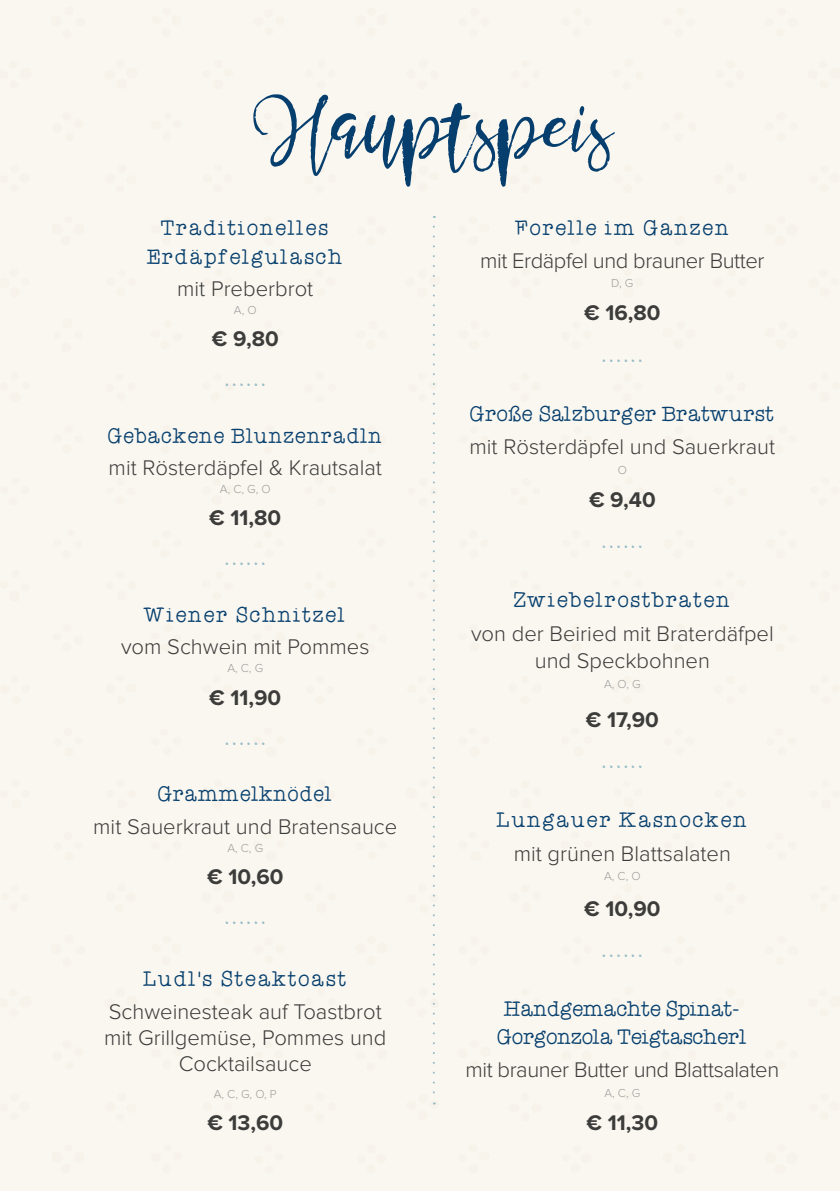
<style>
.page{position:relative;width:840px;height:1191px;background:#fff}
.page>*{position:absolute;margin:0;border:0;box-sizing:border-box;transform-origin:0 0}
.t1{font:130px "Valledofasjustpersonalonly";color:#063f6e}
.t2{font:40px "Valledofasjustpersonalonly";color:#98bdc6}
.t3{font:300 22px/26.4px "Proxima Nova";color:#3c3c3b;text-align:center}
.t4{font:22px/29.2px "A Typewriter For Me";color:#063f6e;text-align:center}
.t5{font:700 22px "Proxima Nova";color:#3c3c3b}
.t6{font:300 22px "Proxima Nova";letter-spacing:-.02em;color:#3c3c3b}
.t7{font:22px/27.6px "A Typewriter For Me";letter-spacing:-.08em;color:#063f6e;text-align:center}
.t8{font:22px "A Typewriter For Me";letter-spacing:-.06em;color:#063f6e}
.t9{font:22px "A Typewriter For Me";letter-spacing:-.03em;color:#063f6e}
.t10{font:22px "A Typewriter For Me";letter-spacing:-.04em;color:#063f6e}
.t11{font:300 12px "Proxima Nova";color:#9d9d9c}
</style>
<div class="page">
<div style="left:0;top:0;width:839px;height:1191px;background:#faf7f0"></div>
<svg style="left:432px;top:226px;width:2px;height:878px"></svg>
<h1 class="t1" style="left:253px;top:63px;width:362px">Hauptspeis</h1>
<p class="t4" style="left:147px;top:213px;width:198px">Traditionelles<br>Erdäpfelgulasch</p>
<p class="t3" style="left:177px;top:276px;width:137px">mit Preberbrot</p>
<p class="t11" style="left:234px;top:304px;width:24px">A, O</p>
<p class="t5" style="left:212px;top:322px;width:68px">€ 9,80</p>
<h2 class="t2" style="left:225px;top:355px;width:41px">......</h2>
<p class="t4" style="left:514px;top:213px;width:217px">Forelle im Ganzen</p>
<p class="t6" style="left:480px;top:250px;width:286px">mit Erdäpfel und brauner Butter</p>
<p class="t11" style="left:611px;top:278px;width:24px">D, G</p>
<p class="t5" style="left:584px;top:297px;width:78px">€ 16,80</p>
<h2 class="t2" style="left:602px;top:331px;width:41px">......</h2>
<p class="t9" style="left:107px;top:423px;width:278px">Gebackene Blunzenradln</p>
<p class="t3" style="left:109px;top:455px;width:275px">mit Rösterdäpfel &amp; Krautsalat</p>
<p class="t11" style="left:220px;top:483px;width:52px">A, C, G, O</p>
<p class="t5" style="left:209px;top:501px;width:73px">€ 11,80</p>
<h2 class="t2" style="left:225px;top:534px;width:41px">......</h2>
<p class="t4" style="left:144px;top:600px;width:204px">Wiener Schnitzel</p>
<p class="t3" style="left:121px;top:635px;width:250px">vom Schwein mit Pommes</p>
<p class="t11" style="left:227px;top:663px;width:37px">A, C, G</p>
<p class="t5" style="left:209px;top:680px;width:73px">€ 11,90</p>
<h2 class="t2" style="left:225px;top:713px;width:41px">......</h2>
<p class="t10" style="left:157px;top:782px;width:178px">Grammelknödel</p>
<p class="t3" style="left:93px;top:814px;width:305px">mit Sauerkraut und Bratensauce</p>
<p class="t11" style="left:227px;top:842px;width:37px">A, C, G</p>
<p class="t5" style="left:207px;top:860px;width:78px">€ 10,60</p>
<h2 class="t2" style="left:225px;top:892px;width:41px">......</h2>
<p class="t4" style="left:143px;top:964px;width:206px">Ludl's Steaktoast</p>
<p class="t3" style="left:104px;top:999px;width:283px">Schweinesteak auf Toastbrot mit Grillgemüse, Pommes und<br>Cocktailsauce</p>
<p class="t11" style="left:214px;top:1088px;width:64px">A, C, G, O, P</p>
<p class="t5" style="left:207px;top:1106px;width:77px">€ 13,60</p>
<p class="t8" style="left:469px;top:401px;width:307px">Große Salzburger Bratwurst</p>
<p class="t3" style="left:469px;top:435px;width:307px">mit Rösterdäpfel und Sauerkraut</p>
<p class="t11" style="left:617px;top:464px;width:11px">O</p>
<p class="t5" style="left:588px;top:483px;width:68px">€ 9,40</p>
<h2 class="t2" style="left:602px;top:517px;width:41px">......</h2>
<p class="t4" style="left:513px;top:585px;width:220px">Zwiebelrostbraten</p>
<p class="t3" style="left:471px;top:620px;width:304px;line-height:27.6px">von der Beiried mit Braterdäfpel und Speckbohnen</p>
<p class="t11" style="left:603px;top:678px;width:38px">A, O, G</p>
<p class="t5" style="left:585px;top:703px;width:74px">€ 17,90</p>
<h2 class="t2" style="left:602px;top:737px;width:41px">......</h2>
<p class="t4" style="left:496px;top:805px;width:254px">Lungauer Kasnocken</p>
<p class="t3" style="left:513px;top:841px;width:219px">mit grünen Blattsalaten</p>
<p class="t11" style="left:603px;top:870px;width:38px">A, C, O</p>
<p class="t5" style="left:584px;top:892px;width:78px">€ 10,90</p>
<h2 class="t2" style="left:602px;top:926px;width:41px">......</h2>
<p class="t7" style="left:496px;top:995px;width:253px">Handgemachte Spinat-<br>Gorgonzola Teigtascherl</p>
<p class="t6" style="left:465px;top:1060px;width:315px">mit brauner Butter und Blattsalaten</p>
<p class="t11" style="left:604px;top:1087px;width:37px">A, C, G</p>
<p class="t5" style="left:586px;top:1106px;width:73px">€ 11,30</p>
</div>
